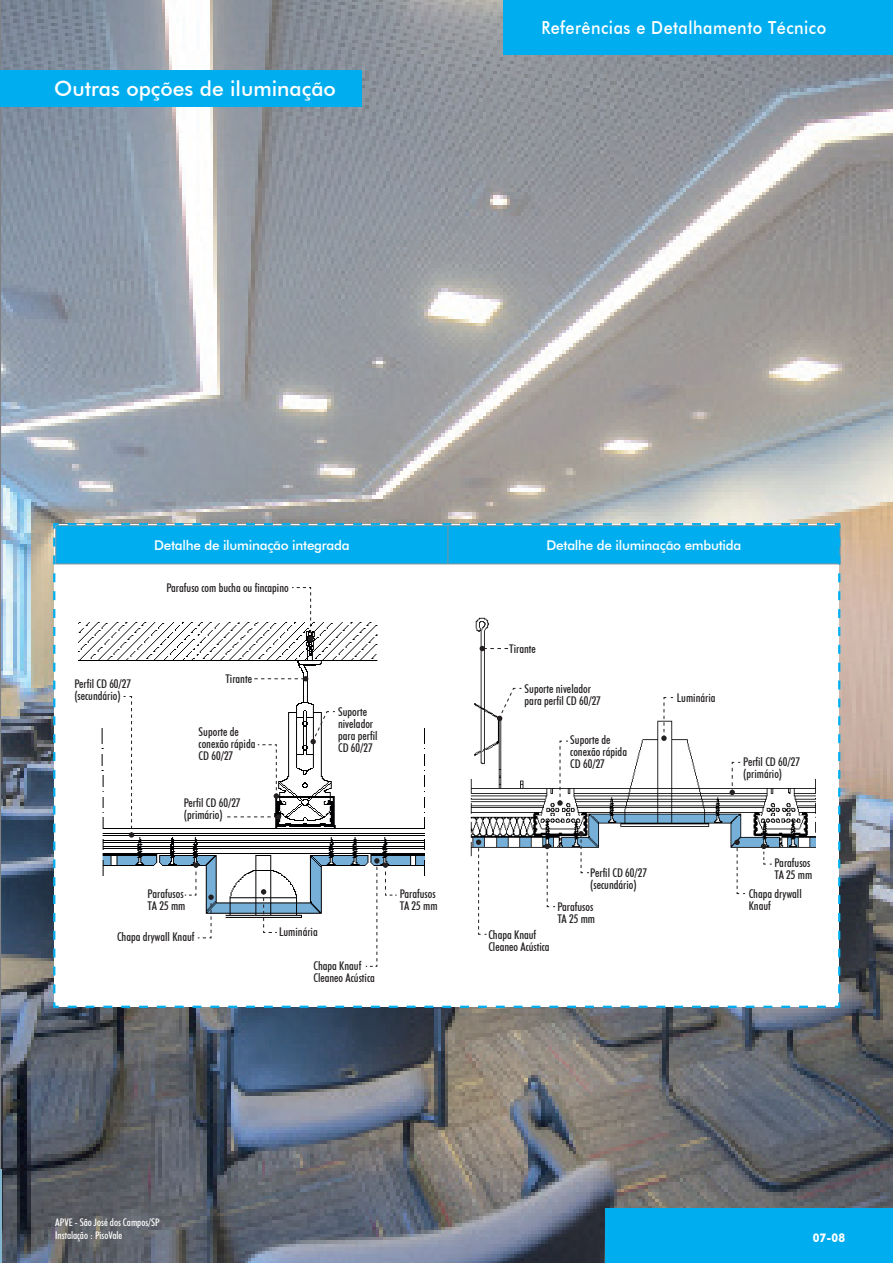
<style>
.page{position:relative;width:893px;height:1263px;background:#fff}
.page>*{position:absolute;margin:0;border:0;box-sizing:border-box;transform-origin:0 0}
.t1{font:500 21px "Futura BT";color:#fff}
.t2{font:500 18px "Futura BT";letter-spacing:.03em;color:#fff;scale:.9 1}
.t3{font:500 13.5px "Futura BT";letter-spacing:-.02em;color:#fff}
.t4{font:500 condensed 12px/12px "Futura BT";color:#231f20}
.t5{font:700 12px "Futura BT";color:#fff;scale:.9 1}
.t6{font:500 condensed 10.5px/12.6px "Futura BT";color:#fff}
</style>
<div class="page">
<img style="left:1px;top:0;width:892px;height:1263px">
<svg style="left:0;top:0;width:1px;height:1169px"></svg>
<hr style="left:0;top:1169px;width:1px;height:94px;background:#82b7cf">
<div style="left:503px;top:0;width:390px;height:54px;background:#00aeef"></div>
<div style="left:606px;top:1209px;width:287px;height:54px;background:#00aeef"></div>
<svg style="left:52px;top:522px;width:789px;height:487px"></svg>
<svg style="left:53px;top:523px;width:787px;height:475px"></svg>
<div style="left:0;top:70px;width:361px;height:36px;background:#00aeef"></div>
<h1 class="t1" style="left:54px;top:76px;width:283px">Outras opções de iluminação</h1>
<h2 class="t2" style="left:541px;top:17px;width:318px">Referências e Detalhamento Técnico</h2>
<p class="t3" style="left:154px;top:537px;width:197px">Detalhe de iluminação integrada</p>
<p class="t3" style="left:547px;top:537px;width:196px">Detalhe de iluminação embutida</p>
<p class="t4" style="left:166px;top:581px;width:124px">Parafuso com bucha ou fincapino</p>
<p class="t4" style="left:74px;top:678px;width:58px">Perfil CD 60/27 (secundário)</p>
<p class="t4" style="left:509px;top:643px;width:28px">Tirante</p>
<p class="t4" style="left:525px;top:682px;width:78px">Suporte nivelador para perfil CD 60/27</p>
<p class="t4" style="left:225px;top:673px;width:28px">Tirante</p>
<p class="t4" style="left:338px;top:705px;width:41px">Suporte nivelador para perfil<br>CD 60/27</p>
<p class="t4" style="left:199px;top:726px;width:58px">Suporte de conexão rápida<br>CD 60/27</p>
<p class="t4" style="left:570px;top:733px;width:58px">Suporte de conexão rápida<br>CD 60/27</p>
<p class="t4" style="left:184px;top:796px;width:58px">Perfil CD 60/27 (primário)</p>
<p class="t4" style="left:148px;top:888px;width:39px">Parafusos<br>TA 25 mm</p>
<p class="t4" style="left:400px;top:888px;width:39px">Parafusos<br>TA 25 mm</p>
<p class="t4" style="left:590px;top:867px;width:58px">Perfil CD 60/27 (secundário)</p>
<p class="t4" style="left:557px;top:900px;width:39px">Parafusos<br>TA 25 mm</p>
<p class="t4" style="left:117px;top:931px;width:79px">Chapa drywall Knauf</p>
<p class="t4" style="left:279px;top:926px;width:40px">Luminária</p>
<p class="t4" style="left:313px;top:960px;width:63px">Chapa Knauf<br>Cleaneo Acústica</p>
<p class="t4" style="left:488px;top:928px;width:63px">Chapa Knauf<br>Cleaneo Acústica</p>
<p class="t4" style="left:677px;top:691px;width:40px">Luminária</p>
<p class="t4" style="left:743px;top:756px;width:58px">Perfil CD 60/27 (primário)</p>
<p class="t4" style="left:774px;top:857px;width:39px">Parafusos<br>TA 25 mm</p>
<p class="t4" style="left:749px;top:888px;width:55px">Chapa drywall<br>Knauf</p>
<p class="t6" style="left:55px;top:1216px;width:106px">APVE - São José dos Campos/SP<br>Instalação : PisoVale</p>
<p class="t5" style="left:813px;top:1230px;width:37px">07-08</p>
</div>
